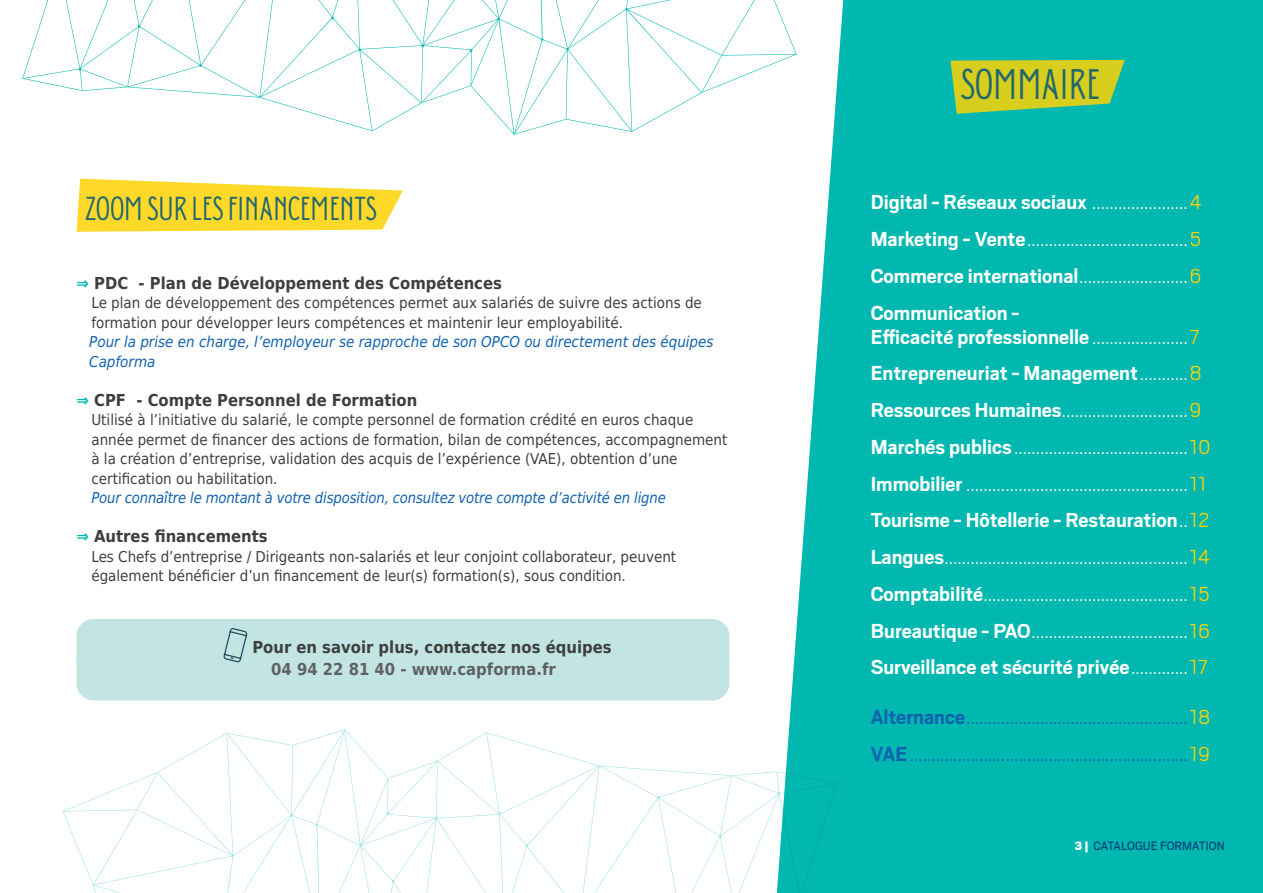
<style>
.page{position:relative;width:1263px;height:893px;background:#fff}
.page>*{position:absolute;margin:0;border:0;box-sizing:border-box;transform-origin:0 0}
.t1{font:42.45px "Donau Uppercase Neue";letter-spacing:-.01em;color:#21676d}
.t2{font:33px "Donau Uppercase Neue";letter-spacing:-.01em;color:#21676d}
.t3{font:300 22.5px/36.8px "Scout";color:#fff;text-align:justify}
.t4{font:300 22.5px/36.8px "Scout";color:#1161af}
.t5{font:700 16.5px "DejaVu Sans Condensed";color:#3e3e3f}
.t6{font:700 16.5px "DejaVu Sans Condensed";color:#606063}
.t7{font:15px/19.5px "DejaVu Sans Condensed";color:#3e3e3f}
.t8{font:italic 15px/19.5px "DejaVu Sans Condensed";color:#1161af}
.t9{font:13.5px "Scout";color:#00447b}
.s1{color:#00b8af}
.s2{font-weight:700}
.s3{color:#fed304}
.s4{font-weight:900;color:#fff}
</style>
<div class="page">
<div style="left:789px;top:0;width:474px;height:893px;background:#00b8af"></div>
<svg style="left:21px;top:0;width:777px;height:136px"></svg>
<svg style="left:62px;top:728px;width:776px;height:165px"></svg>
<div style="left:1057px;top:826px;width:206px;height:33px;background:#00b8af"></div>
<svg style="left:950px;top:60px;width:175px;height:54px;background:#b3ca35"></svg>
<div style="left:77px;top:619px;width:652px;height:59px;background:#c2e5e3;border-radius:17px"></div>
<div style="left:77px;top:641px;width:652px;height:59px;background:#c2e5e3;border-radius:17px"></div>
<svg style="left:223px;top:628px;width:25px;height:35px"></svg>
<svg style="left:77px;top:179px;width:326px;height:53px;background:#fede4b"></svg>
<h2 class="t2" style="left:86px;top:189px;width:293px">ZOOM SUR LES FINANCEMENTS</h2>
<p class="t5" style="left:77px;top:270px;width:427px"><span class="s1">⇒</span> PDC - Plan de Développement des Compétences</p>
<p class="t7" style="left:91px;top:293px;width:612px">Le plan de développement des compétences permet aux salariés de suivre des actions de formation pour développer leurs compétences et maintenir leur employabilité.</p>
<p class="t8" style="left:89px;top:332px;width:626px">Pour la prise en charge, l’employeur se rapproche de son OPCO ou directement des équipes<br>Capforma</p>
<p class="t5" style="left:77px;top:387px;width:342px"><span class="s1">⇒</span> CPF - Compte Personnel de Formation</p>
<p class="t7" style="left:91px;top:410px;width:637px">Utilisé à l’initiative du salarié, le compte personnel de formation crédité en euros chaque année permet de financer des actions de formation, bilan de compétences, accompagnement à la création d’entreprise, validation des acquis de l’expérience (VAE), obtention d’une certification ou habilitation.</p>
<p class="t8" style="left:91px;top:488px;width:576px">Pour connaître le montant à votre disposition, consultez votre compte d’activité en ligne</p>
<p class="t5" style="left:77px;top:523px;width:193px"><span class="s1">⇒</span> Autres financements</p>
<p class="t7" style="left:91px;top:547px;width:586px">Les Chefs d’entreprise / Dirigeants non-salariés et leur conjoint collaborateur, peuvent également bénéficier d’un financement de leur(s) formation(s), sous condition.</p>
<p class="t5" style="left:252px;top:633px;width:361px">Pour en savoir plus, contactez nos équipes</p>
<p class="t6" style="left:271px;top:656px;width:286px">04 94 22 81 40 - www.capforma.fr</p>
<h1 class="t1" style="left:960px;top:59px;width:141px">SOMMAIRE</h1>
<p class="t3" style="left:871px;top:183px;width:333px"><span class="s2">Digital - Réseaux sociaux</span> ......................<span class="s3">4<br></span><span class="s2">Marketing - Vente</span>.....................................<span class="s3">5<br></span><span class="s2">Commerce international</span>.........................<span class="s3">6<br></span><span class="s2">Communication -</span></p>
<p class="t3" style="left:871px;top:317px;width:341px;text-align:left"><span class="s2">Efficacité professionnelle</span> ......................<span class="s3">7<br></span><span class="s2">Entrepreneuriat - Management</span>...........<span class="s3">8<br></span><span class="s2">Ressources Humaines</span>.............................<span class="s3">9<br></span><span class="s2">Marchés publics</span>........................................<span class="s3">10<br></span><span class="s2">Immobilier</span> ...................................................<span class="s3">11<br></span><span class="s2">Tourisme - Hôtellerie - Restauration</span>..<span class="s3">12<br></span><span class="s2">Langues</span>........................................................<span class="s3">14<br></span><span class="s2">Comptabilité</span>...............................................<span class="s3">15<br></span><span class="s2">Bureautique - PAO</span>....................................<span class="s3">16<br></span><span class="s2">Surveillance et sécurité privée</span>.............<span class="s3">17</span></p>
<p class="t4" style="left:871px;top:697px;width:341px"><span class="s2">Alternance</span>...................................................<span class="s3">18<br></span><span class="s2">VAE</span>................................................................<span class="s3">19</span></p>
<p class="t9" style="left:1074px;top:837px;width:152px"><span class="s4">3 |</span> CATALOGUE FORMATION</p>
</div>
